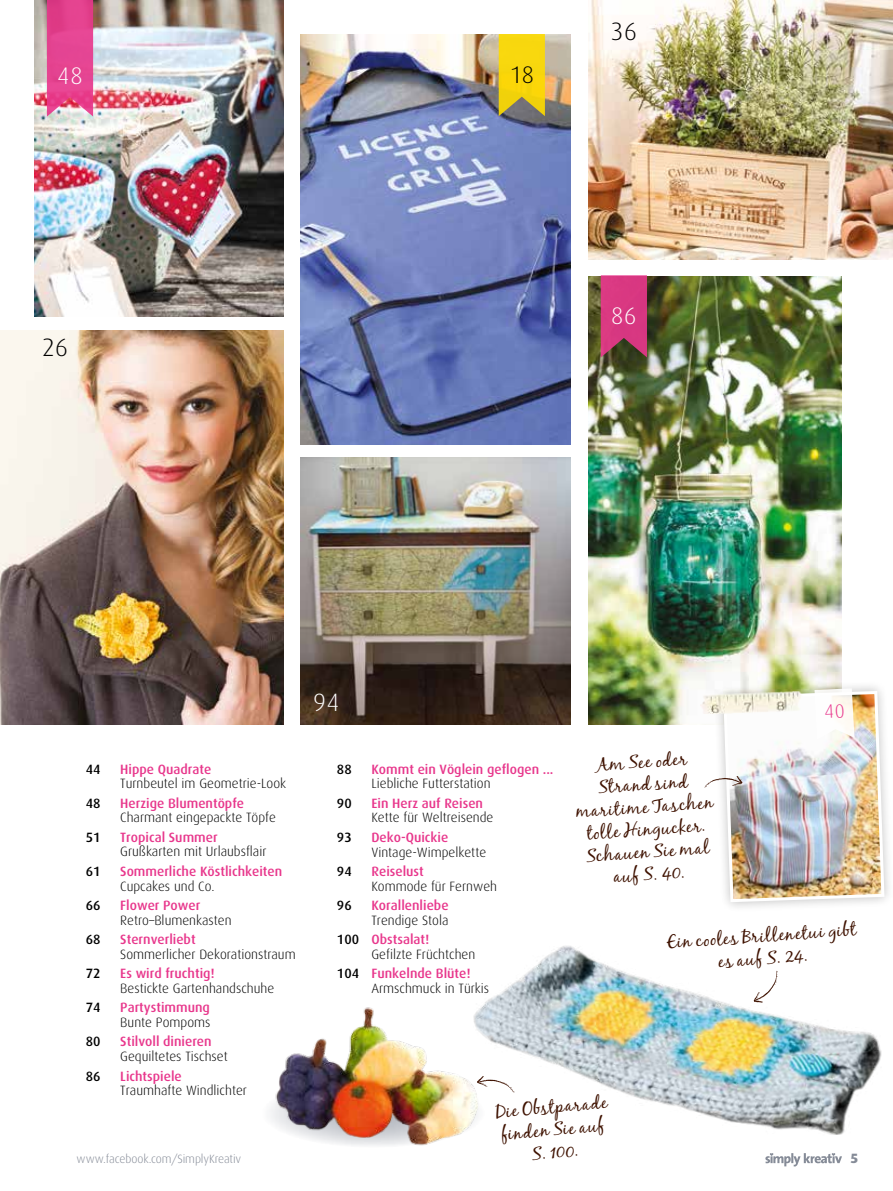
<style>
.page{position:relative;width:893px;height:1191px;background:#fff}
.page>*{position:absolute;margin:0;border:0;box-sizing:border-box;transform-origin:0 0}
.t1{font:300 25.2px "NG Dax";color:#000}
.t2{font:300 25.2px "NG Dax";color:#fff}
.t3{font:300 24px "NG Dax";color:#fff}
.t4{font:300 24px "NG Dax";color:#000}
.t5{font:18px/22.5px "Black Jack";color:#3f1200;text-align:center}
.t6{font:300 13.5px/19.8px "NG Dax";color:#000}
.t7{font:500 13.5px "NG Dax";color:#e8378c}
.t8{font:500 13.5px "NG Dax";color:#000}
.t9{font:800 13.5px "NG Dax";color:#858b97}
.t10{font:300 12px "NG Dax";letter-spacing:-.01em;color:#858b97}
.s1{font-weight:500}
.s2{font-weight:500;color:#e8378c}
</style>
<div class="page">
<img style="left:588px;top:0;width:305px;height:260px">
<img style="left:588px;top:276px;width:254px;height:448px">
<img style="left:34px;top:0;width:249px;height:317px">
<img style="left:0;top:331px;width:283px;height:393px">
<img style="left:300px;top:34px;width:270px;height:410px">
<img style="left:300px;top:457px;width:270px;height:267px">
<svg style="left:47px;top:0;width:46px;height:117px;background:#e44c93"></svg>
<svg style="left:499px;top:34px;width:46px;height:82px;background:#e6c918"></svg>
<svg style="left:601px;top:275px;width:46px;height:82px;background:#c63976"></svg>
<div style="left:713px;top:680px;width:180px;height:232px;background:#000;opacity:.25"></div>
<svg style="left:765px;top:1153px;width:77px;height:13px"></svg>
<img style="left:700px;top:690px;width:4px;height:34px">
<img style="left:270px;top:1007px;width:197px;height:139px">
<img style="left:467px;top:946px;width:415px;height:189px">
<svg style="left:753px;top:970px;width:25px;height:33px"></svg>
<svg style="left:477px;top:1076px;width:38px;height:17px"></svg>
<img style="left:704px;top:688px;width:182px;height:215px">
<h2 class="t3" style="left:57px;top:62px;width:27px">48</h2>
<h2 class="t4" style="left:510px;top:61px;width:26px">18</h2>
<h1 class="t1" style="left:611px;top:17px;width:28px">36</h1>
<h1 class="t1" style="left:42px;top:334px;width:27px">26</h1>
<h2 class="t3" style="left:611px;top:303px;width:27px">86</h2>
<h1 class="t2" style="left:313px;top:688px;width:27px">94</h1>
<h3 class="t5" style="left:572px;top:755px;width:139px;rotate:-4deg">Am See oder<br>Strand sind maritime Taschen tolle Hingucker.<br>Schauen Sie mal auf S. 40.</h3>
<p class="t8" style="left:337px;top:762px;width:16px">88</p>
<p class="t7" style="left:371px;top:762px;width:184px">Kommt ein Vöglein geflogen ...</p>
<p class="t6" style="left:371px;top:774px;width:121px">Liebliche Futterstation</p>
<p class="t8" style="left:337px;top:796px;width:16px">90</p>
<p class="t7" style="left:371px;top:796px;width:113px">Ein Herz auf Reisen</p>
<p class="t6" style="left:371px;top:808px;width:123px">Kette für Weltreisende</p>
<p class="t8" style="left:337px;top:830px;width:16px">93</p>
<p class="t7" style="left:371px;top:830px;width:78px">Deko-Quickie</p>
<p class="t6" style="left:371px;top:842px;width:116px">Vintage-Wimpelkette</p>
<p class="t8" style="left:337px;top:864px;width:16px">94</p>
<p class="t7" style="left:371px;top:864px;width:54px">Reiselust</p>
<p class="t6" style="left:371px;top:876px;width:127px">Kommode für Fernweh</p>
<p class="t8" style="left:337px;top:898px;width:16px">96</p>
<p class="t7" style="left:371px;top:898px;width:79px">Korallenliebe</p>
<p class="t6" style="left:337px;top:910px;width:113px;text-indent:35px">Trendige Stola<br><span class="s1">100</span> <span class="s2">Obstsalat!</span></p>
<p class="t6" style="left:337px;top:944px;width:140px;text-indent:35px">Gefilzte Früchtchen<br><span class="s1">104</span> <span class="s2">Funkelnde Blüte!</span></p>
<p class="t6" style="left:371px;top:978px;width:119px">Armschmuck in Türkis</p>
<p class="t8" style="left:86px;top:762px;width:16px">44</p>
<p class="t7" style="left:120px;top:762px;width:93px">Hippe Quadrate</p>
<p class="t6" style="left:120px;top:774px;width:167px">Turnbeutel im Geometrie-Look</p>
<p class="t8" style="left:86px;top:796px;width:16px">48</p>
<p class="t7" style="left:120px;top:796px;width:125px">Herzige Blumentöpfe</p>
<p class="t6" style="left:120px;top:808px;width:157px">Charmant eingepackte Töpfe</p>
<p class="t8" style="left:86px;top:830px;width:16px">51</p>
<p class="t7" style="left:120px;top:830px;width:99px">Tropical Summer</p>
<p class="t6" style="left:120px;top:842px;width:148px">Grußkarten mit Urlaubsflair</p>
<p class="t8" style="left:86px;top:864px;width:16px">61</p>
<p class="t7" style="left:120px;top:864px;width:163px">Sommerliche Köstlichkeiten</p>
<p class="t6" style="left:120px;top:876px;width:96px">Cupcakes und Co.</p>
<p class="t8" style="left:86px;top:898px;width:16px">66</p>
<p class="t7" style="left:120px;top:898px;width:82px">Flower Power</p>
<p class="t6" style="left:120px;top:910px;width:113px">Retro–Blumenkasten</p>
<p class="t8" style="left:86px;top:932px;width:16px">68</p>
<p class="t7" style="left:120px;top:932px;width:77px">Sternverliebt</p>
<p class="t6" style="left:120px;top:944px;width:177px">Sommerlicher Dekorationstraum</p>
<p class="t8" style="left:86px;top:966px;width:16px">72</p>
<p class="t7" style="left:120px;top:966px;width:96px">Es wird fruchtig!</p>
<p class="t6" style="left:120px;top:978px;width:155px">Bestickte Gartenhandschuhe</p>
<p class="t8" style="left:86px;top:1000px;width:16px">74</p>
<p class="t7" style="left:120px;top:1000px;width:91px">Partystimmung</p>
<p class="t6" style="left:120px;top:1012px;width:92px">Bunte Pompoms</p>
<p class="t8" style="left:86px;top:1034px;width:16px">80</p>
<p class="t7" style="left:120px;top:1034px;width:93px">Stilvoll dinieren</p>
<p class="t6" style="left:120px;top:1046px;width:109px">Gequiltetes Tischset</p>
<p class="t8" style="left:86px;top:1068px;width:16px">86</p>
<p class="t7" style="left:120px;top:1068px;width:63px">Lichtspiele</p>
<p class="t6" style="left:120px;top:1080px;width:128px">Traumhafte Windlichter</p>
<h3 class="t5" style="left:666px;top:930px;width:191px;rotate:-4deg">Ein cooles Brillenetui gibt es auf S. 24.</h3>
<h3 class="t5" style="left:494px;top:1100px;width:114px;rotate:-5deg">Die Obstparade finden Sie auf<br>S. 100.</h3>
<p class="t10" style="left:77px;top:1152px;width:166px">www.facebook.com/SimplyKreativ</p>
<p class="t9" style="left:850px;top:1150px;width:9px">5</p>
</div>
